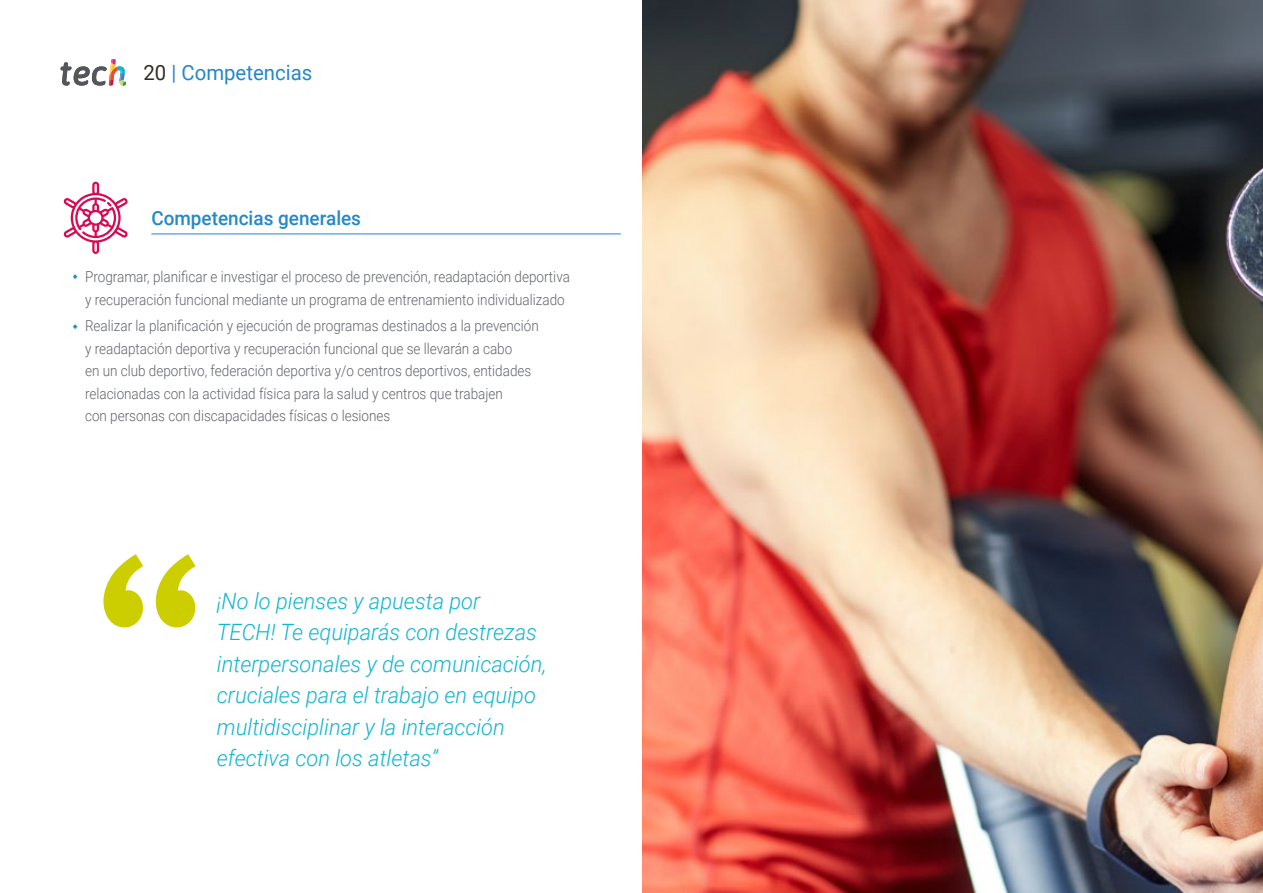
<style>
.page{position:relative;width:1263px;height:893px;background:#fff}
.page>*{position:absolute;margin:0;border:0;box-sizing:border-box;transform-origin:0 0}
.t1{font:italic 300 22.5px/31.5px "Roboto";color:#0fb6cf}
.t2{font:21px "Roboto";color:#2488c9}
.t3{font:500 19.5px "Roboto";color:#2488c9}
.t4{font:300 15px/22.5px "Roboto";color:#61646a;scale:.9 1}
.s1{color:#312e20}
</style>
<div class="page">
<hr style="left:151px;top:234px;width:470px;height:1px;background:#2488c9">
<svg style="left:63px;top:182px;width:65px;height:72px"></svg>
<img style="left:642px;top:0;width:621px;height:893px">
<svg style="left:103px;top:554px;width:93px;height:73px"></svg>
<svg style="left:61px;top:59px;width:65px;height:27px"></svg>
<h2 class="t2" style="left:144px;top:57px;width:170px"><span class="s1">20</span> | Competencias</h2>
<h3 class="t3" style="left:151px;top:205px;width:211px">Competencias generales</h3>
<p class="t4" style="left:85px;top:265px;width:540px">Programar, planificar e investigar el proceso de prevención, readaptación deportiva y recuperación funcional mediante un programa de entrenamiento individualizado</p>
<p class="t4" style="left:85px;top:314px;width:506px">Realizar la planificación y ejecución de programas destinados a la prevención y readaptación deportiva y recuperación funcional que se llevarán a cabo<br>en un club deportivo, federación deportiva y/o centros deportivos, entidades relacionadas con la actividad física para la salud y centros que trabajen<br>con personas con discapacidades físicas o lesiones</p>
<h1 class="t1" style="left:217px;top:584px;width:331px">¡No lo pienses y apuesta por<br>TECH! Te equiparás con destrezas interpersonales y de comunicación, cruciales para el trabajo en equipo multidisciplinar y la interacción efectiva con los atletas”</h1>
</div>
